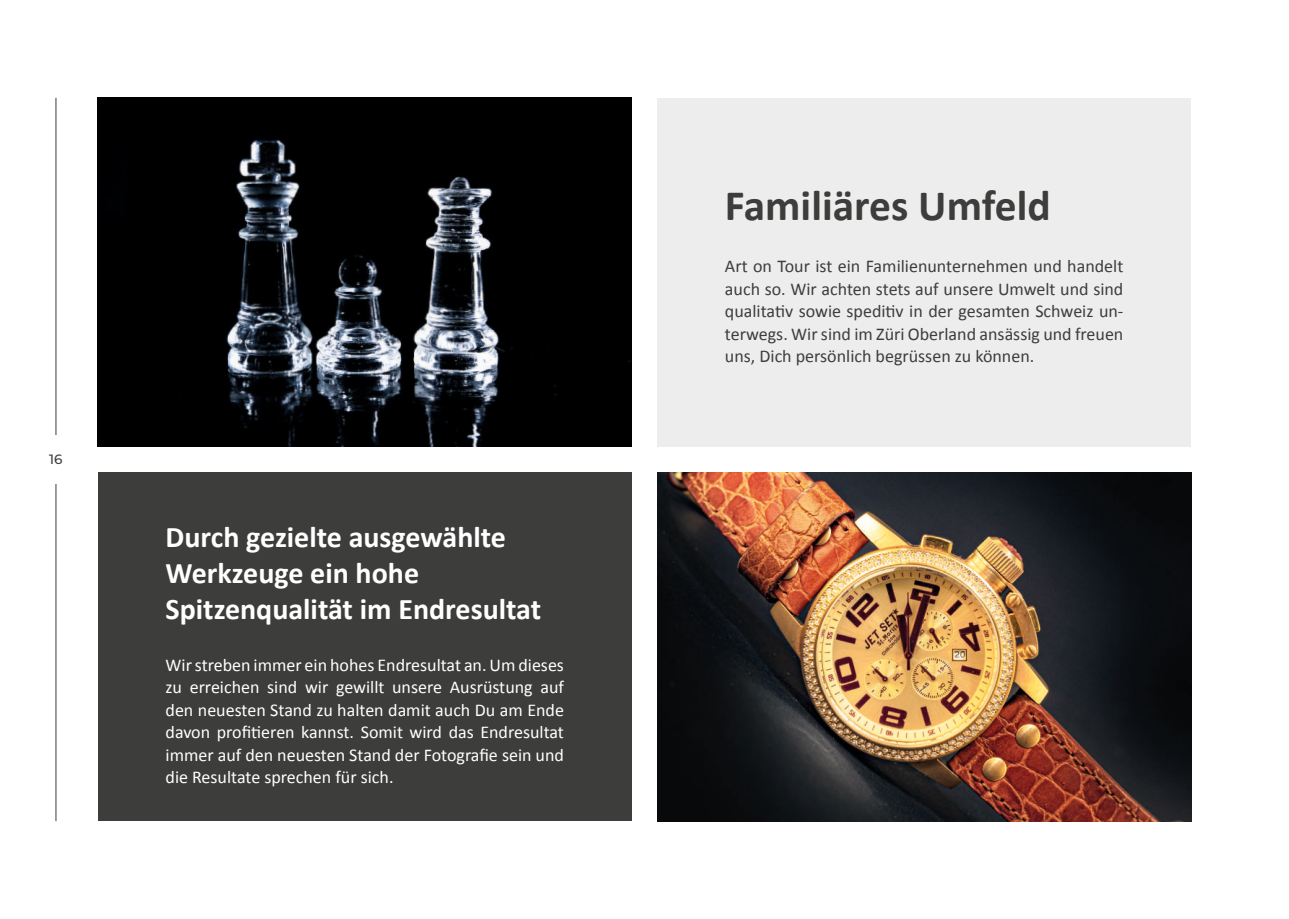
<style>
.page{position:relative;width:1289px;height:919px;background:#fff}
.page>*{position:absolute;margin:0;border:0;box-sizing:border-box;transform-origin:0 0}
.t1{font:700 43.5px "Calibri";color:#3d3d3c}
.t2{font:700 30px/36px "Calibri";color:#fff}
.t3{font:18px/22.5px "Calibri";color:#fff;text-align:justify}
.t4{font:18px/22.5px "Calibri";color:#3d3d3c;text-align:justify}
.t5{font:500 13.5px "Montserrat";color:#3d3d3c}
</style>
<div class="page">
<img style="left:657px;top:472px;width:534px;height:349px">
<img style="left:98px;top:98px;width:533px;height:348px">
<div style="left:657px;top:98px;width:534px;height:348px;background:#ededed"></div>
<div style="left:98px;top:472px;width:533px;height:349px;background:#3d3d3c"></div>
<hr style="left:56px;top:98px;width:1px;height:337px;background:#3d3d3c">
<hr style="left:56px;top:484px;width:1px;height:337px;background:#3d3d3c">
<p class="t5" style="left:49px;top:450px;width:15px">16</p>
<h2 class="t2" style="left:165px;top:518px;width:377px">Durch gezielte ausgewählte<br>Werkzeuge ein hohe<br>Spitzenqualität im Endresultat</h2>
<p class="t3" style="left:165px;top:653px;width:400px">Wir streben immer ein hohes Endresultat an. Um dieses zu erreichen sind wir gewillt unsere Ausrüstung auf den neuesten Stand zu halten damit auch Du am Ende davon profitieren kannst. Somit wird das Endresultat immer auf den neuesten Stand der Fotografie sein und die Resultate sprechen für sich.</p>
<h1 class="t1" style="left:725px;top:175px;width:327px">Familiäres Umfeld</h1>
<p class="t4" style="left:725px;top:254px;width:400px">Art on Tour ist ein Familienunternehmen und handelt auch so. Wir achten stets auf unsere Umwelt und sind qualitativ sowie speditiv in der gesamten Schweiz un&shy;terwegs. Wir sind im Züri Oberland ansässig und freuen uns, Dich persönlich begrüssen zu können.</p>
</div>
